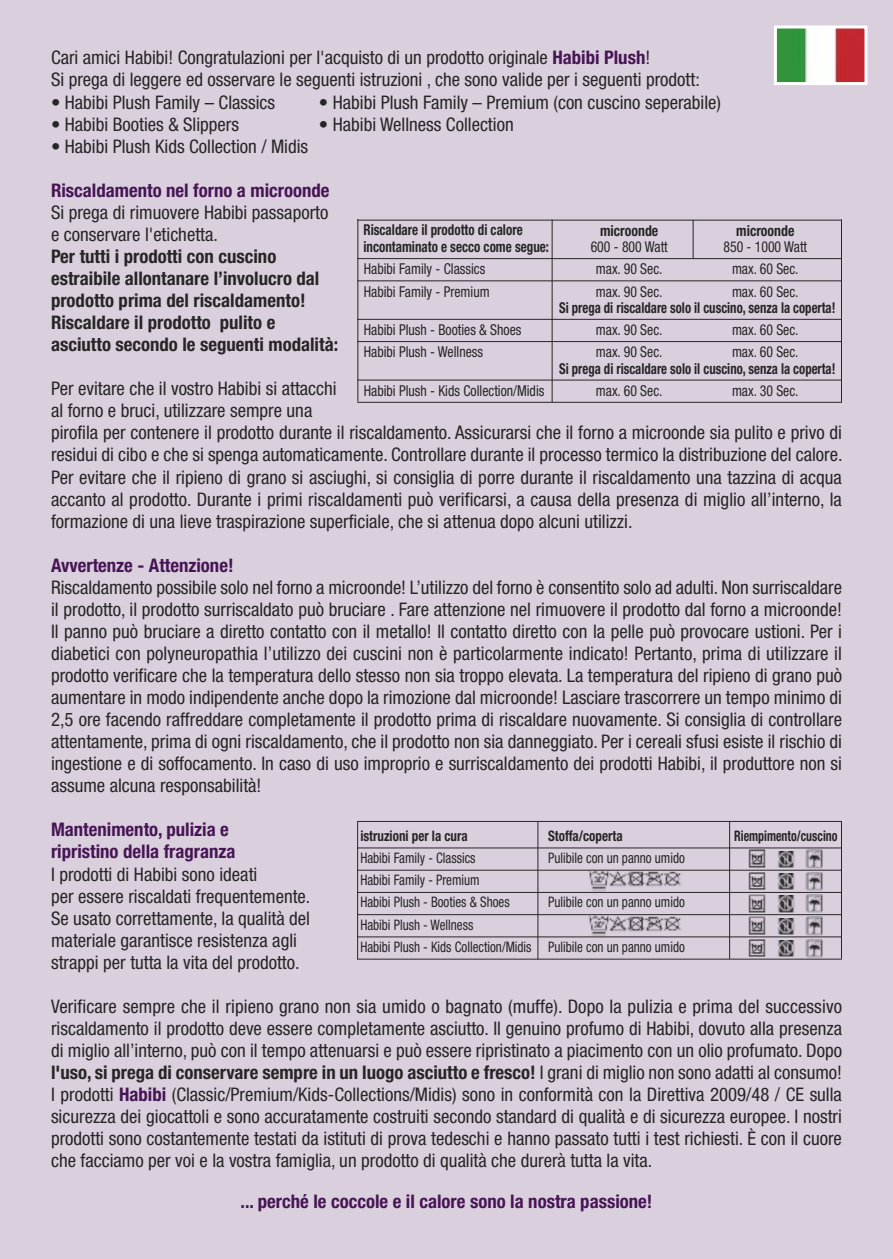
<style>
.page{position:relative;width:893px;height:1259px;background:#dad0dd}
.page>*{position:absolute;margin:0;border:0;box-sizing:border-box;transform-origin:0 0}
.t1{font:condensed 18.6px/21.9px "Helvetica Neue";color:#272526}
.t2{font:700 condensed 18.6px/22.2px "Helvetica Neue";color:#272526}
.t3{font:700 condensed 18.6px/21.9px "Helvetica Neue";color:#471555}
.t4{font:condensed 15px "Helvetica Neue";color:#272526;scale:.92 1}
.t5{font:700 condensed 15px "Helvetica Neue";color:#272526;scale:.85 1}
.t6{font:700 condensed 15px/16.5px "Helvetica Neue";color:#272526;scale:.87 1}
.t7{font:700 condensed 15px "Helvetica Neue";color:#272526;scale:.92 1}
.t8{font:condensed 14.4px/22.2px "Helvetica Neue";color:#272526;scale:.9 1}
.t9{font:700 condensed 14.4px "Helvetica Neue";color:#272526;scale:.9 1}
.t10{font:700 condensed 14.4px "Helvetica Neue";color:#272526;scale:.82 1}
.s1{font-weight:700;color:#471555}
.s2{font-weight:700}
</style>
<div class="page">
<img style="left:778px;top:30px;width:85px;height:51px">
<div style="left:774px;top:26px;width:93px;height:59px;border:3px solid #fff"></div>
<hr style="left:357px;top:821px;width:485px;height:1px;background:#272526">
<hr style="left:357px;top:847px;width:485px;height:1px;background:#272526">
<hr style="left:357px;top:869px;width:485px;height:1px;background:#272526">
<hr style="left:357px;top:892px;width:485px;height:1px;background:#272526">
<hr style="left:357px;top:914px;width:485px;height:1px;background:#272526">
<hr style="left:357px;top:936px;width:485px;height:1px;background:#272526">
<hr style="left:357px;top:958px;width:485px;height:1px;background:#272526">
<hr style="left:729px;top:821px;width:1px;height:138px;background:#272526">
<hr style="left:841px;top:821px;width:1px;height:137px;background:#272526">
<hr style="left:537px;top:821px;width:1px;height:138px;background:#272526">
<hr style="left:357px;top:821px;width:1px;height:138px;background:#272526">
<img style="left:584px;top:870px;width:99px;height:21px">
<img style="left:748px;top:849px;width:18px;height:19px">
<img style="left:777px;top:851px;width:18px;height:17px">
<img style="left:805px;top:850px;width:18px;height:19px">
<img style="left:748px;top:872px;width:18px;height:18px">
<img style="left:777px;top:873px;width:18px;height:17px">
<img style="left:805px;top:872px;width:18px;height:19px">
<img style="left:748px;top:894px;width:18px;height:19px">
<img style="left:777px;top:895px;width:18px;height:18px">
<img style="left:805px;top:894px;width:18px;height:19px">
<img style="left:748px;top:916px;width:18px;height:19px">
<img style="left:777px;top:918px;width:18px;height:17px">
<img style="left:805px;top:917px;width:18px;height:19px">
<img style="left:748px;top:939px;width:18px;height:18px">
<img style="left:777px;top:940px;width:18px;height:17px">
<img style="left:805px;top:939px;width:18px;height:19px">
<img style="left:584px;top:915px;width:99px;height:22px">
<hr style="left:357px;top:220px;width:485px;height:1px;background:#272526">
<hr style="left:357px;top:258px;width:485px;height:1px;background:#272526">
<hr style="left:357px;top:280px;width:485px;height:1px;background:#272526">
<hr style="left:357px;top:319px;width:485px;height:1px;background:#272526">
<hr style="left:357px;top:341px;width:485px;height:1px;background:#272526">
<hr style="left:357px;top:379px;width:485px;height:1px;background:#272526">
<hr style="left:357px;top:402px;width:485px;height:1px;background:#272526">
<hr style="left:693px;top:220px;width:1px;height:38px;background:#272526">
<hr style="left:841px;top:219px;width:1px;height:183px;background:#272526">
<hr style="left:552px;top:220px;width:1px;height:182px;background:#272526">
<hr style="left:357px;top:219px;width:1px;height:182px;background:#272526">
<p class="t1" style="left:51px;top:48px;width:650px">Cari amici Habibi! Congratulazioni per l'acquisto di un prodotto originale <span class="s1">Habibi Plush</span>!<br>Si prega di leggere ed osservare le seguenti istruzioni , che sono valide per i seguenti prodott:</p>
<p class="t1" style="left:51px;top:93px;width:226px">• Habibi Plush Family – Classics</p>
<p class="t1" style="left:319px;top:93px;width:404px">• Habibi Plush Family – Premium (con cuscino seperabile)</p>
<p class="t1" style="left:51px;top:115px;width:190px">• Habibi Booties &amp; Slippers</p>
<p class="t1" style="left:319px;top:115px;width:196px">• Habibi Wellness Collection</p>
<p class="t1" style="left:51px;top:137px;width:259px">• Habibi Plush Kids Collection / Midis</p>
<p class="t3" style="left:51px;top:181px;width:280px">Riscaldamento nel forno a microonde</p>
<p class="t1" style="left:51px;top:203px;width:279px">Si prega di rimuovere Habibi passaporto e conservare l'etichetta.</p>
<p class="t2" style="left:51px;top:247px;width:289px">Per tutti i prodotti con cuscino estraibile allontanare l’involucro dal prodotto prima del riscaldamento!<br>Riscaldare il prodotto pulito e asciutto secondo le seguenti modalità:</p>
<p class="t1" style="left:51px;top:379px;width:793px">Per evitare che il vostro Habibi si attacchi<br>al forno e bruci, utilizzare sempre una<br>pirofila per contenere il prodotto durante il riscaldamento. Assicurarsi che il forno a microonde sia pulito e privo di residui di cibo e che si spenga automaticamente. Controllare durante il processo termico la distribuzione del calore.<br>Per evitare che il ripieno di grano si asciughi, si consiglia di porre durante il riscaldamento una tazzina di acqua accanto al prodotto. Durante i primi riscaldamenti può verificarsi, a causa della presenza di miglio all’interno, la formazione di una lieve traspirazione superficiale, che si attenua dopo alcuni utilizzi.</p>
<p class="t3" style="left:51px;top:556px;width:184px">Avvertenze - Attenzione!</p>
<p class="t1" style="left:51px;top:578px;width:792px;text-align:justify">Riscaldamento possibile solo nel forno a microonde! L’utilizzo del forno è consentito solo ad adulti. Non surriscaldare il prodotto, il prodotto surriscaldato può bruciare . Fare attenzione nel rimuovere il prodotto dal forno a microonde!<br>Il panno può bruciare a diretto contatto con il metallo! Il contatto diretto con la pelle può provocare ustioni. Per i diabetici con polyneuropathia l’utilizzo dei cuscini non è particolarmente indicato! Pertanto, prima di utilizzare il prodotto verificare che la temperatura dello stesso non sia troppo elevata. La temperatura del ripieno di grano può aumentare in modo indipendente anche dopo la rimozione dal microonde! Lasciare trascorrere un tempo minimo di 2,5 ore facendo raffreddare completamente il prodotto prima di riscaldare nuovamente. Si consiglia di controllare attentamente, prima di ogni riscaldamento, che il prodotto non sia danneggiato. Per i cereali sfusi esiste il rischio di ingestione e di soffocamento. In caso di uso improprio e surriscaldamento dei prodotti Habibi, il produttore non si assume alcuna responsabilità!</p>
<p class="t3" style="left:51px;top:820px;width:186px">Mantenimento, pulizia e ripristino della fragranza</p>
<p class="t1" style="left:51px;top:864px;width:261px">I prodotti di Habibi sono ideati<br>per essere riscaldati frequentemente.<br>Se usato correttamente, la qualità del materiale garantisce resistenza agli strappi per tutta la vita del prodotto.</p>
<p class="t1" style="left:51px;top:997px;width:792px;text-align:justify">Verificare sempre che il ripieno grano non sia umido o bagnato (muffe). Dopo la pulizia e prima del successivo riscaldamento il prodotto deve essere completamente asciutto. Il genuino profumo di Habibi, dovuto alla presenza di miglio all’interno, può con il tempo attenuarsi e può essere ripristinato a piacimento con un olio profumato. Dopo <span class="s2">l'uso, si prega di conservare sempre in un luogo asciutto e fresco!</span> I grani di miglio non sono adatti al consumo!<br>I prodotti <span class="s1">Habibi</span> (Classic/Premium/Kids-Collections/Midis) sono in conformità con la Direttiva 2009/48 / CE sulla sicurezza dei giocattoli e sono accuratamente costruiti secondo standard di qualità e di sicurezza europee. I nostri prodotti sono costantemente testati da istituti di prova tedeschi e hanno passato tutti i test richiesti. È con il cuore che facciamo per voi e la vostra famiglia, un prodotto di qualità che durerà tutta la vita.</p>
<p class="t3" style="left:240px;top:1192px;width:413px">... perché le coccole e il calore sono la nostra passione!</p>
<p class="t6" style="left:363px;top:223px;width:215px">Riscaldare il prodotto di calore incontaminato e secco come segue:</p>
<p class="t7" style="left:600px;top:225px;width:65px">microonde</p>
<p class="t7" style="left:736px;top:225px;width:65px">microonde</p>
<p class="t4" style="left:591px;top:241px;width:85px">600 - 800 Watt</p>
<p class="t4" style="left:723px;top:241px;width:93px">850 - 1000 Watt</p>
<p class="t4" style="left:364px;top:264px;width:134px">Habibi Family - Classics</p>
<p class="t4" style="left:596px;top:264px;width:74px">max. 90 Sec.</p>
<p class="t4" style="left:732px;top:264px;width:74px">max. 60 Sec.</p>
<p class="t4" style="left:364px;top:286px;width:138px">Habibi Family - Premium</p>
<p class="t4" style="left:596px;top:286px;width:74px">max. 90 Sec.</p>
<p class="t4" style="left:732px;top:286px;width:74px">max. 60 Sec.</p>
<p class="t5" style="left:559px;top:302px;width:327px">Si prega di riscaldare solo il cuscino, senza la coperta!</p>
<p class="t4" style="left:364px;top:324px;width:173px">Habibi Plush - Booties &amp; Shoes</p>
<p class="t4" style="left:596px;top:324px;width:74px">max. 90 Sec.</p>
<p class="t4" style="left:732px;top:324px;width:74px">max. 60 Sec.</p>
<p class="t4" style="left:364px;top:347px;width:131px">Habibi Plush - Wellness</p>
<p class="t4" style="left:596px;top:347px;width:74px">max. 90 Sec.</p>
<p class="t4" style="left:732px;top:347px;width:74px">max. 60 Sec.</p>
<p class="t5" style="left:559px;top:363px;width:327px">Si prega di riscaldare solo il cuscino, senza la coperta!</p>
<p class="t4" style="left:364px;top:385px;width:198px">Habibi Plush - Kids Collection/Midis</p>
<p class="t4" style="left:596px;top:385px;width:74px">max. 60 Sec.</p>
<p class="t4" style="left:732px;top:385px;width:74px">max. 30 Sec.</p>
<p class="t9" style="left:360px;top:830px;width:121px">istruzioni per la cura</p>
<p class="t9" style="left:548px;top:830px;width:84px">Stoffa/coperta</p>
<p class="t10" style="left:734px;top:830px;width:128px">Riempimento/cuscino</p>
<p class="t8" style="left:360px;top:848px;width:130px">Habibi Family - Classics</p>
<p class="t8" style="left:548px;top:848px;width:154px">Pulibile con un panno umido</p>
<p class="t8" style="left:360px;top:870px;width:167px">Habibi Family - Premium<br>Habibi Plush - Booties &amp; Shoes</p>
<p class="t8" style="left:548px;top:892px;width:154px">Pulibile con un panno umido</p>
<p class="t8" style="left:360px;top:914px;width:362px">Habibi Plush - Wellness<br>Habibi Plush - Kids Collection/Midis Pulibile con un panno umido</p>
</div>
